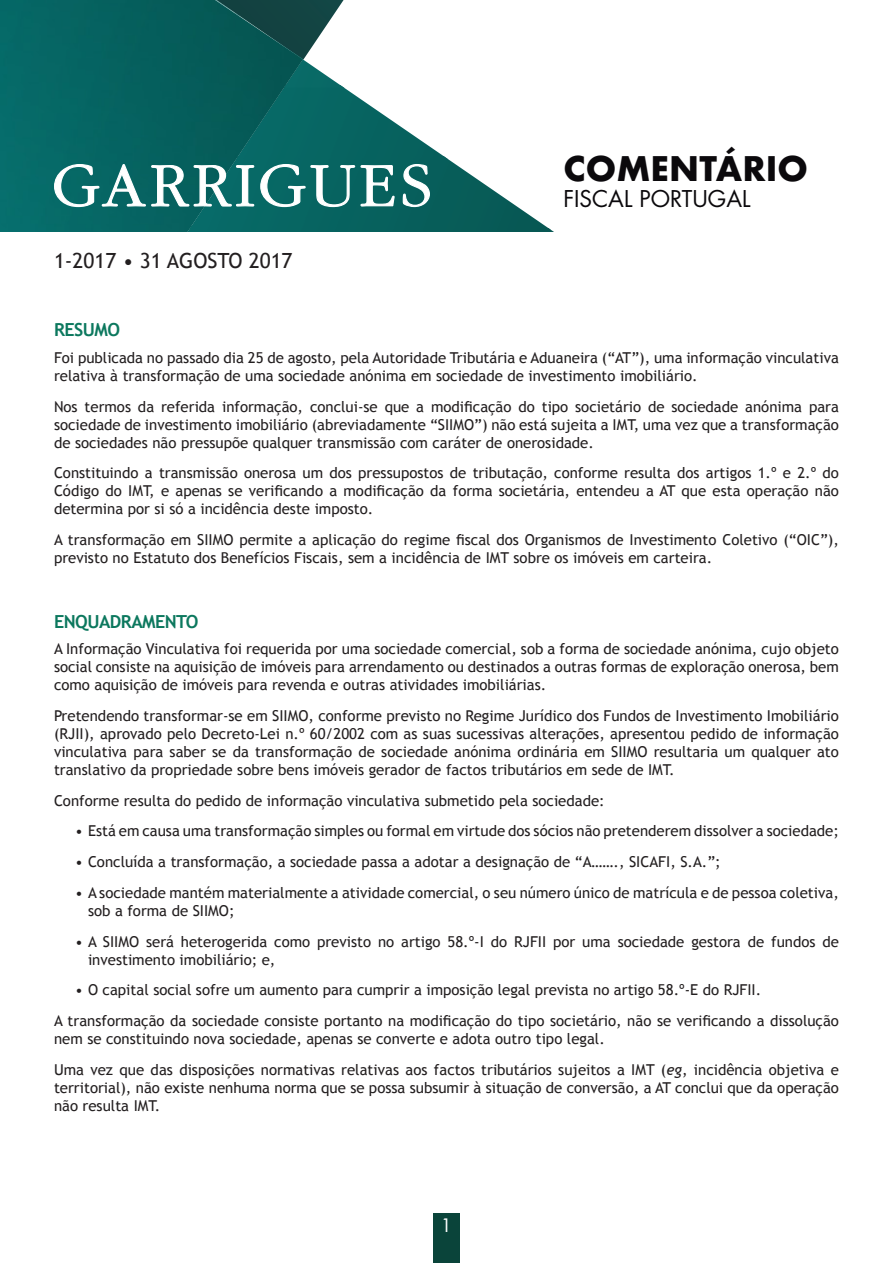
<style>
.page{position:relative;width:893px;height:1263px;background:#fff}
.page>*{position:absolute;margin:0;border:0;box-sizing:border-box;transform-origin:0 0}
.t1{font:700 33px "Futura";color:#0b090c}
.t2{font:22.5px "Futura";color:#0b090c}
.t3{font:20.85px "Trebuchet MS";color:#231f20}
.t4{font:700 18px "Trebuchet MS";letter-spacing:-.03em;color:#0c785e}
.t5{font:18px "Futura";color:#fff}
.t6{font:15px/18px "Trebuchet MS";color:#231f20}
.s1{font-style:italic}
</style>
<div class="page">
<div style="left:434px;top:1213px;width:26px;height:50px;background:#0a443a"></div>
<svg style="left:303px;top:0;width:41px;height:13px"></svg>
<img style="left:303px;top:230px;width:250px;height:1px">
<img style="left:303px;top:159px;width:248px;height:71px">
<img style="left:303px;top:87px;width:145px;height:72px">
<img style="left:303px;top:13px;width:41px;height:75px">
<img style="left:0;top:0;width:303px;height:231px">
<svg style="left:54px;top:164px;width:200px;height:43px"></svg>
<svg style="left:260px;top:164px;width:135px;height:43px"></svg>
<svg style="left:403px;top:164px;width:27px;height:43px"></svg>
<p class="t3" style="left:54px;top:248px;width:240px">1-2017 • 31 AGOSTO 2017</p>
<p class="t1" style="left:563px;top:145px;width:246px">COMENTÁRIO</p>
<p class="t2" style="left:563px;top:184px;width:189px">FISCAL PORTUGAL</p>
<p class="t4" style="left:54px;top:319px;width:68px">RESUMO</p>
<p class="t6" style="left:54px;top:349px;width:786px">Foi publicada no passado dia 25 de agosto, pela Autoridade Tributária e Aduaneira (“AT”), uma informação vinculativa relativa à transformação de uma sociedade anónima em sociedade de investimento imobiliário.</p>
<p class="t6" style="left:54px;top:397px;width:786px;text-align:justify">Nos termos da referida informação, conclui-se que a modificação do tipo societário de sociedade anónima para sociedade de investimento imobiliário (abreviadamente “SIIMO”) não está sujeita a IMT, uma vez que a transformação de sociedades não pressupõe qualquer transmissão com caráter de onerosidade.</p>
<p class="t6" style="left:54px;top:464px;width:786px;text-align:justify">Constituindo a transmissão onerosa um dos pressupostos de tributação, conforme resulta dos artigos 1.º e 2.º do Código do IMT, e apenas se verificando a modificação da forma societária, entendeu a AT que esta operação não determina por si só a incidência deste imposto.</p>
<p class="t6" style="left:54px;top:531px;width:786px">A transformação em SIIMO permite a aplicação do regime fiscal dos Organismos de Investimento Coletivo (“OIC”), previsto no Estatuto dos Benefícios Fiscais, sem a incidência de IMT sobre os imóveis em carteira.</p>
<p class="t4" style="left:54px;top:610px;width:146px">ENQUADRAMENTO</p>
<p class="t6" style="left:54px;top:640px;width:786px;text-align:justify">A Informação Vinculativa foi requerida por uma sociedade comercial, sob a forma de sociedade anónima, cujo objeto social consiste na aquisição de imóveis para arrendamento ou destinados a outras formas de exploração onerosa, bem como aquisição de imóveis para revenda e outras atividades imobiliárias.</p>
<p class="t6" style="left:54px;top:707px;width:786px;text-align:justify">Pretendendo transformar-se em SIIMO, conforme previsto no Regime Jurídico dos Fundos de Investimento Imobiliário (RJII), aprovado pelo Decreto-Lei n.º 60/2002 com as suas sucessivas alterações, apresentou pedido de informação vinculativa para saber se da transformação de sociedade anónima ordinária em SIIMO resultaria um qualquer ato translativo da propriedade sobre bens imóveis gerador de factos tributários em sede de IMT.</p>
<p class="t6" style="left:54px;top:791px;width:552px">Conforme resulta do pedido de informação vinculativa submetido pela sociedade:</p>
<p class="t6" style="left:75px;top:822px;width:765px">• Está em causa uma transformação simples ou formal em virtude dos sócios não pretenderem dissolver a sociedade;</p>
<p class="t6" style="left:75px;top:853px;width:647px">• Concluída a transformação, a sociedade passa a adotar a designação de “A……., SICAFI, S.A.”;</p>
<p class="t6" style="left:88px;top:884px;width:752px;text-indent:-13px">• A sociedade mantém materialmente a atividade comercial, o seu número único de matrícula e de pessoa coletiva, sob a forma de SIIMO;</p>
<p class="t6" style="left:88px;top:932px;width:752px;text-indent:-13px">• A SIIMO será heterogerida como previsto no artigo 58.º-I do RJFII por uma sociedade gestora de fundos de investimento imobiliário; e,</p>
<p class="t6" style="left:75px;top:981px;width:687px">• O capital social sofre um aumento para cumprir a imposição legal prevista no artigo 58.º-E do RJFII.</p>
<p class="t6" style="left:54px;top:1012px;width:786px">A transformação da sociedade consiste portanto na modificação do tipo societário, não se verificando a dissolução nem se constituindo nova sociedade, apenas se converte e adota outro tipo legal.</p>
<p class="t6" style="left:54px;top:1061px;width:786px;text-align:justify">Uma vez que das disposições normativas relativas aos factos tributários sujeitos a IMT (<span class="s1">eg</span>, incidência objetiva e territorial), não existe nenhuma norma que se possa subsumir à situação de conversão, a AT conclui que da operação não resulta IMT.</p>
<p class="t5" style="left:441px;top:1214px;width:13px">1</p>
</div>
